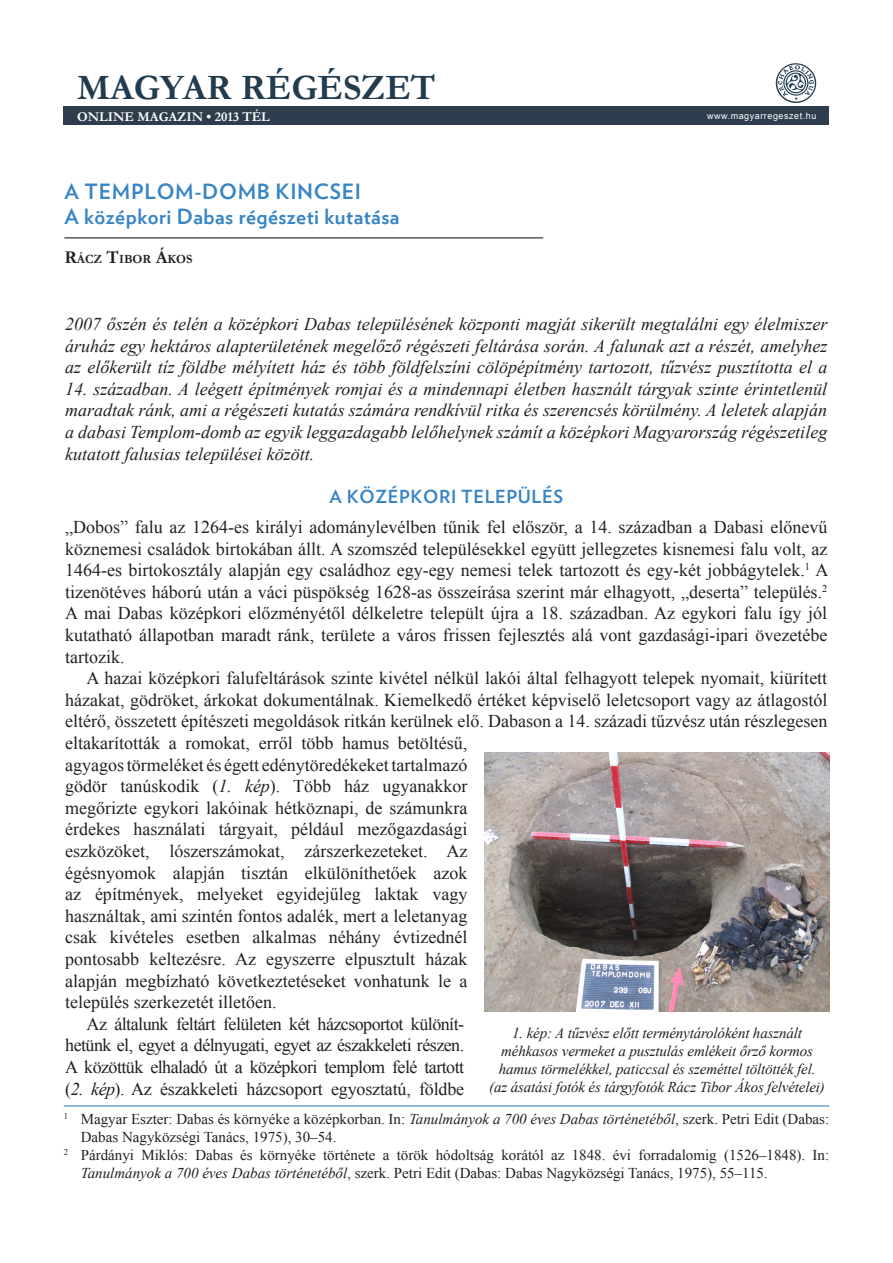
<style>
.page{position:relative;width:893px;height:1263px;background:#fff}
.page>*{position:absolute;margin:0;border:0;box-sizing:border-box;transform-origin:0 0}
.cikk_szoveg{font:700 36px "Garamond";color:#213b4f}
.cikk_cim_print{font:700 21px "Verlag";letter-spacing:.02em;color:#3884c5}
.cikk_szoveg_print{font:18px/21.6px "Times New Roman";color:#231f20;text-align:justify}
.cikk_1bekezd_print{font:italic 18px/21.6px "Times New Roman";color:#231f20;text-align:justify}
.alcim{font:700 18px "Verlag";letter-spacing:.035em;color:#3884c5}
.labjegyzet{font:15px/18px "Times New Roman";color:#231f20}
.kepala{font:italic 15px/18px "Times New Roman";letter-spacing:-.01em;color:#231f20;text-align:center}
.cikk_szoveg-2{font:700 13.5px "Garamond";color:#fff}
.cikk_szerz_print{font:700 12.6px "Garamond";color:#231f20}
.cikk_szoveg-3{font:9px "Arial";letter-spacing:.06em;color:#fff}
.s1{font-size:18px}
.s2{font-style:italic}
</style>
<div class="page">
<hr style="left:64px;top:1105px;width:765px;height:1px;background:#3884c5">
<hr style="left:64px;top:237px;width:479px;height:1px;background:#231f20">
<div style="left:64px;top:107px;width:765px;height:18px;background:#2d3d4d"></div>
<img style="left:773px;top:63px;width:45px;height:44px">
<img style="left:484px;top:753px;width:345px;height:258px">
<p class="cikk_szoveg" style="left:77px;top:63px;width:360px">MAGYAR RÉGÉSZET</p>
<p class="cikk_szoveg-2" style="left:77px;top:108px;width:194px">ONLINE MAGAZIN • 2013 TÉL</p>
<p class="cikk_cim_print" style="left:65px;top:174px;width:298px">A TEMPLOM-DOMB KINCSEI</p>
<p class="cikk_cim_print" style="left:64px;top:200px;width:337px">A középkori Dabas régészeti kutatása</p>
<p class="cikk_szerz_print" style="left:64px;top:250px;width:130px"><span class="s1">R</span>ÁCZ <span class="s1">T</span>IBOR <span class="s1">Á</span>KOS</p>
<p class="cikk_szoveg-3" style="left:707px;top:110px;width:111px">www.magyarregeszet.hu</p>
<p class="cikk_1bekezd_print" style="left:65px;top:313px;width:764px">2007 őszén és telén a középkori Dabas településének központi magját sikerült megtalálni egy élelmiszer áruház egy hektáros alapterületének megelőző régészeti feltárása során. A falunak azt a részét, amelyhez az előkerült tíz földbe mélyített ház és több földfelszíni cölöpépítmény tartozott, tűzvész pusztította el a</p>
<p class="cikk_1bekezd_print" style="left:65px;top:378px;width:763px">14. században. A leégett építmények romjai és a mindennapi életben használt tárgyak szinte érintetlenül maradtak ránk, ami a régészeti kutatás számára rendkívül ritka és szerencsés körülmény. A leletek alapján a dabasi Templom-domb az egyik leggazdagabb lelőhelynek számít a középkori Magyarország régészetileg kutatott falusias települései között.</p>
<p class="alcim" style="left:330px;top:482px;width:235px">A KÖZÉPKORI TELEPÜLÉS</p>
<p class="cikk_szoveg_print" style="left:65px;top:516px;width:764px">„Dobos” falu az 1264-es királyi adománylevélben tűnik fel először, a 14. században a Dabasi előnevű köznemesi családok birtokában állt. A szomszéd településekkel együtt jellegzetes kisnemesi falu volt, az 1464-es birtokosztály alapján egy családhoz egy-egy nemesi telek tartozott és egy-két jobbágytelek.<sup>1</sup> A tizenötéves háború után a váci püspökség 1628-as összeírása szerint már elhagyott, „deserta” település.<sup>2<br></sup>A mai Dabas középkori előzményétől délkeletre települt újra a 18. században. Az egykori falu így jól kutatható állapotban maradt ránk, területe a város frissen fejlesztés alá vont gazdasági-ipari övezetébe tartozik.</p>
<p class="cikk_szoveg_print" style="left:65px;top:667px;width:763px;text-align:left;text-indent:21px">A hazai középkori falufeltárások szinte kivétel nélkül lakói által felhagyott telepek nyomait, kiürített házakat, gödröket, árkokat dokumentálnak. Kiemelkedő értéket képviselő leletcsoport vagy az átlagostól eltérő, összetett építészeti megoldások ritkán kerülnek elő. Dabason a 14. századi tűzvész után részlegesen eltakarították a romokat, erről több hamus betöltésű,<br>agyagos törmeléket és égett edénytöredékeket tartalmazó<br>gödör tanúskodik (<span class="s2">1. kép</span>). Több ház ugyanakkor<br>megőrizte egykori lakóinak hétköznapi, de számunkra<br>érdekes használati tárgyait, például mezőgazdasági<br>eszközöket, lószerszámokat, zárszerkezeteket. Az<br>égésnyomok alapján tisztán elkülöníthetőek azok<br>az építmények, melyeket egyidejűleg laktak vagy<br>használtak, ami szintén fontos adalék, mert a leletanyag<br>csak kivételes esetben alkalmas néhány évtizednél<br>pontosabb keltezésre. Az egyszerre elpusztult házak<br>alapján megbízható következtetéseket vonhatunk le a<br>település szerkezetét illetően.</p>
<p class="cikk_szoveg_print" style="left:65px;top:1013px;width:400px;text-indent:21px">Az általunk feltárt felületen két házcsoportot különít&shy;hetünk el, egyet a délnyugati, egyet az északkeleti részen.<br>A közöttük elhaladó út a középkori templom felé tartott (<span class="s2">2. kép</span>). Az északkeleti házcsoport egyosztatú, földbe</p>
<p class="labjegyzet" style="left:81px;top:1110px;width:750px;text-indent:-17px"><sup>1</sup> Magyar Eszter: Dabas és környéke a középkorban. In: <span class="s2">Tanulmányok a 700 éves Dabas történetéből</span>, szerk. Petri Edit (Dabas:<br>Dabas Nagyközségi Tanács, 1975), 30–54.</p>
<p class="labjegyzet" style="left:81px;top:1146px;width:750px;text-indent:-17px"><sup>2</sup> Párdányi Miklós: Dabas és környéke története a török hódoltság korától az 1848. évi forradalomig (1526–1848). In:<br><span class="s2">Tanulmányok a 700 éves Dabas történetéből</span>, szerk. Petri Edit (Dabas: Dabas Nagyközségi Tanács, 1975), 55–115.</p>
<p class="kepala" style="left:489px;top:1024px;width:337px">1. kép: A tűzvész előtt terménytárolóként használt méhkasos vermeket a pusztulás emlékeit őrző kormos hamus törmelékkel, paticcsal és szeméttel töltötték fel. (az ásatási fotók és tárgyfotók Rácz Tibor Ákos felvételei)</p>
</div>
